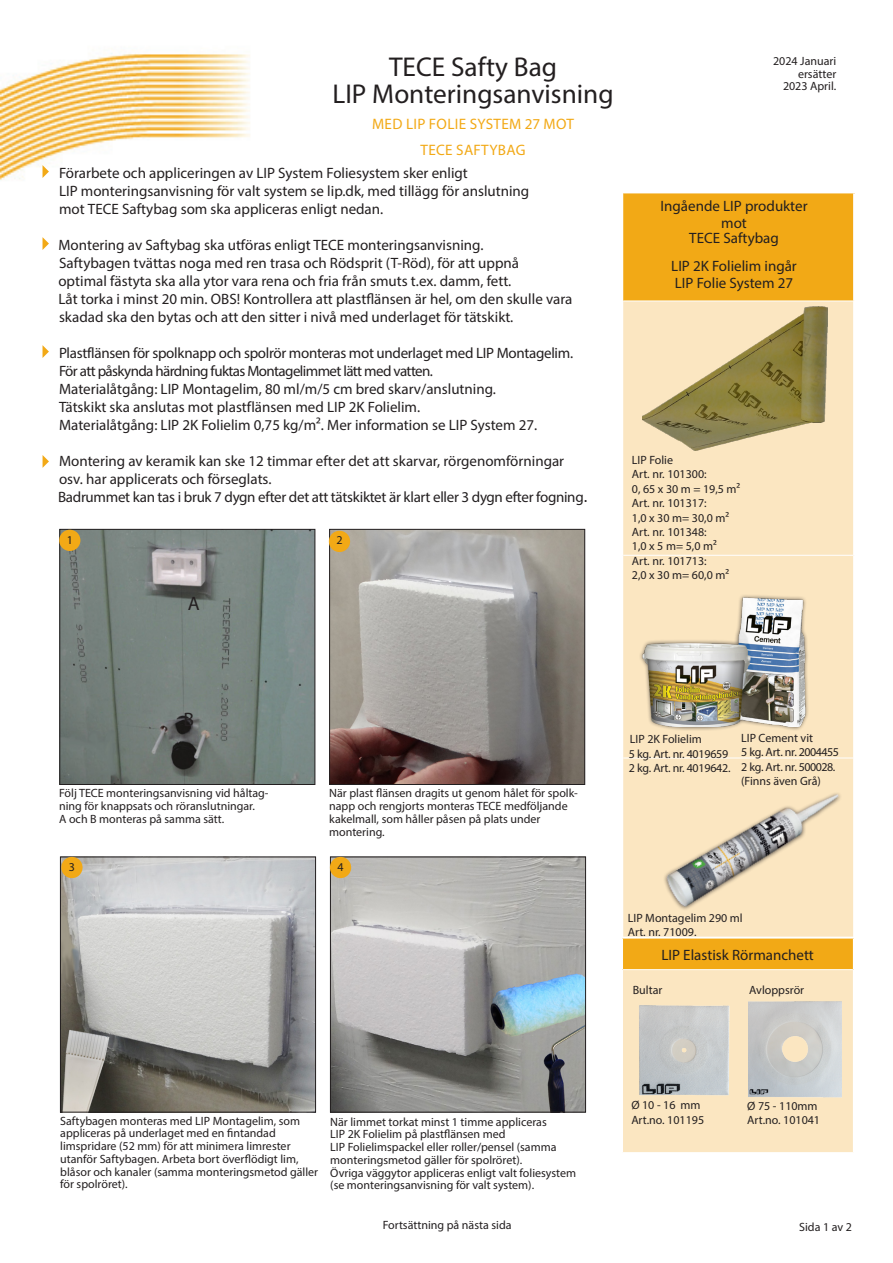
<style>
.page{position:relative;width:893px;height:1263px;background:#fff}
.page>*{position:absolute;margin:0;border:0;box-sizing:border-box;transform-origin:0 0}
.t1{font:27.3px "Myriad Pro";color:#231f20}
.t2{font:19.5px "Myriad Pro";color:#231f20}
.t3{font:15.15px "Myriad Pro";letter-spacing:.02em;color:#f2a916}
.t4{font:15px/18px "Myriad Pro";color:#231f20}
.t5{font:15px "Myriad Pro";letter-spacing:-.02em;color:#231f20}
.t6{font:15px "Myriad Pro";letter-spacing:-.04em;color:#231f20}
.t7{font:12px/12.8px "Myriad Pro";color:#231f20}
.t8{font:12px "Myriad Pro";letter-spacing:-.02em;color:#231f20}
.t9{font:12px "Myriad Pro";letter-spacing:-.04em;color:#231f20}
.s1{font-family:"Calibri";font-size:18px}
</style>
<div class="page">
<img style="left:332px;top:859px;width:252px;height:251px">
<div style="left:330px;top:857px;width:256px;height:255px;border:1px solid #231f20"></div>
<img style="left:62px;top:859px;width:252px;height:251px">
<div style="left:60px;top:857px;width:256px;height:255px;border:1px solid #231f20"></div>
<img style="left:331px;top:531px;width:252px;height:252px">
<div style="left:329px;top:529px;width:256px;height:256px;border:1px solid #231f20"></div>
<img style="left:62px;top:531px;width:251px;height:252px">
<div style="left:60px;top:529px;width:255px;height:256px;border:1px solid #231f20"></div>
<img style="left:1px;top:50px;width:249px;height:130px">
<div style="left:623px;top:192px;width:231px;height:109px;background:#f2a916"></div>
<div style="left:623px;top:301px;width:230px;height:635px;background:#fbe6c1"></div>
<hr style="left:623px;top:300px;width:230px;height:1px;background:#fff">
<hr style="left:623px;top:555px;width:230px;height:1px;background:#fff">
<hr style="left:623px;top:757px;width:230px;height:1px;background:#fff">
<hr style="left:622px;top:191px;width:234px;height:2px;background:#fff">
<hr style="left:853px;top:193px;width:3px;height:108px;background:#fff">
<div style="left:639px;top:594px;width:170px;height:137px;background:#231f20;opacity:.75"></div>
<img style="left:641px;top:594px;width:172px;height:133px">
<img style="left:643px;top:306px;width:184px;height:144px">
<svg style="left:43px;top:165px;width:6px;height:13px"></svg>
<svg style="left:43px;top:237px;width:6px;height:13px"></svg>
<svg style="left:43px;top:345px;width:6px;height:13px"></svg>
<div style="left:59px;top:530px;width:21px;height:21px;background:#f2a916;border-radius:50%"></div>
<div style="left:61px;top:857px;width:22px;height:21px;background:#f2a916;border-radius:50%"></div>
<div style="left:329px;top:531px;width:21px;height:21px;background:#f2a916;border-radius:50%"></div>
<div style="left:330px;top:857px;width:21px;height:21px;background:#f2a916;border-radius:50%"></div>
<img style="left:660px;top:776px;width:184px;height:143px">
<svg style="left:43px;top:455px;width:6px;height:13px"></svg>
<div style="left:622px;top:937px;width:232px;height:32px;background:#f2a916"></div>
<div style="left:622px;top:969px;width:232px;height:183px;background:#fbe6c1"></div>
<hr style="left:623px;top:969px;width:230px;height:1px;background:#fff">
<hr style="left:622px;top:936px;width:233px;height:2px;background:#fff">
<hr style="left:622px;top:938px;width:1px;height:32px;background:#fff">
<hr style="left:622px;top:969px;width:1px;height:183px;background:#fff">
<hr style="left:853px;top:938px;width:2px;height:32px;background:#fff">
<hr style="left:853px;top:969px;width:2px;height:183px;background:#fff">
<img style="left:748px;top:1001px;width:93px;height:97px">
<img style="left:639px;top:1005px;width:91px;height:91px">
<p class="t1" style="left:389px;top:50px;width:169px">TECE Safty Bag</p>
<p class="t1" style="left:333px;top:77px;width:282px">LIP Monteringsanvisning</p>
<p class="t3" style="left:372px;top:114px;width:203px">MED LIP FOLIE SYSTEM 27 MOT</p>
<p class="t3" style="left:421px;top:140px;width:106px">TECE SAFTYBAG</p>
<p class="t4" style="left:59px;top:164px;width:472px">Förarbete och appliceringen av LIP System Foliesystem sker enligt<br>LIP monteringsanvisning för valt system se lip.dk, med tillägg för anslutning mot TECE Saftybag som ska appliceras enligt nedan.</p>
<p class="t4" style="left:58px;top:236px;width:426px">Montering av Saftybag ska utföras enligt TECE monteringsanvisning.</p>
<p class="t4" style="left:59px;top:254px;width:462px">Saftybagen tvättas noga med ren trasa och Rödsprit (T-Röd), för att uppnå</p>
<p class="t4" style="left:58px;top:272px;width:454px">optimal fästyta ska alla ytor vara rena och fria från smuts t.ex. damm, fett.</p>
<p class="t4" style="left:58px;top:290px;width:516px">Låt torka i minst 20 min. OBS! Kontrollera att plastflänsen är hel, om den skulle vara skadad ska den bytas och att den sitter i nivå med underlaget för tätskikt.</p>
<p class="t5" style="left:59px;top:344px;width:516px">Plastflänsen för spolknapp och spolrör monteras mot underlaget med LIP Montagelim.</p>
<p class="t6" style="left:59px;top:362px;width:375px">För att påskynda härdning fuktas Montagelimmet lätt med vatten.</p>
<p class="t4" style="left:59px;top:380px;width:438px">Materialåtgång: LIP Montagelim, 80 ml/m/5 cm bred skarv/anslutning.</p>
<p class="t4" style="left:59px;top:398px;width:363px">Tätskikt ska anslutas mot plastflänsen med LIP 2K Folielim.</p>
<p class="t4" style="left:59px;top:416px;width:480px">Materialåtgång: LIP 2K Folielim 0,75 kg/m². Mer information se LIP System 27.</p>
<p class="t4" style="left:59px;top:452px;width:507px">Montering av keramik kan ske 12 timmar efter det att skarvar, rörgenomförningar osv. har applicerats och förseglats.</p>
<p class="t5" style="left:58px;top:488px;width:531px">Badrummet kan tas i bruk 7 dygn efter det att tätskiktet är klart eller 3 dygn efter fogning<span class="s1">.</span></p>
<p class="t7" style="left:67px;top:534px;width:8px">1</p>
<p class="t2" style="left:188px;top:592px;width:13px">A</p>
<p class="t7" style="left:337px;top:534px;width:8px">2</p>
<p class="t7" style="left:773px;top:54px;width:65px">2024 Januari</p>
<p class="t7" style="left:798px;top:67px;width:40px">ersätter</p>
<p class="t7" style="left:783px;top:80px;width:55px">2023 April.</p>
<p class="t4" style="left:660px;top:197px;width:149px">Ingående LIP produkter</p>
<p class="t4" style="left:721px;top:213px;width:27px">mot</p>
<p class="t4" style="left:689px;top:228px;width:91px">TECE Saftybag</p>
<p class="t4" style="left:671px;top:257px;width:127px">LIP 2K Folielim ingår</p>
<p class="t4" style="left:675px;top:273px;width:120px">LIP Folie System 27</p>
<p class="t7" style="left:632px;top:453px;width:43px">LIP Folie</p>
<p class="t7" style="left:632px;top:468px;width:76px">Art. nr. 101300:</p>
<p class="t7" style="left:632px;top:482px;width:110px">0, 65 x 30 m = 19,5 m²</p>
<p class="t7" style="left:632px;top:497px;width:76px">Art. nr. 101317:</p>
<p class="t7" style="left:632px;top:511px;width:99px">1,0 x 30 m= 30,0 m²</p>
<p class="t7" style="left:632px;top:525px;width:76px">Art. nr. 101348:</p>
<p class="t7" style="left:632px;top:540px;width:86px">1,0 x 5 m= 5,0 m²</p>
<p class="t7" style="left:632px;top:554px;width:76px">Art. nr. 101713:</p>
<p class="t7" style="left:632px;top:569px;width:99px">2,0 x 30 m= 60,0 m²</p>
<p class="t2" style="left:183px;top:707px;width:12px">B</p>
<p class="t7" style="left:59px;top:787px;width:211px">Följ TECE monteringsanvisning vid håltag&shy;ning för knappsats och röranslutningar.<br>A och B monteras på samma sätt.</p>
<p class="t7" style="left:69px;top:861px;width:8px">3</p>
<p class="t7" style="left:329px;top:787px;width:250px">När plast flänsen dragits ut genom hålet för spolk&shy;napp och rengjorts monteras TECE medföljande</p>
<p class="t7" style="left:329px;top:812px;width:213px">kakelmall, som håller påsen på plats under</p>
<p class="t7" style="left:329px;top:825px;width:57px">montering.</p>
<p class="t7" style="left:338px;top:861px;width:8px">4</p>
<p class="t7" style="left:630px;top:732px;width:74px">LIP 2K Folielim</p>
<p class="t8" style="left:629px;top:746px;width:101px">5 kg. Art. nr. 4019659</p>
<p class="t8" style="left:629px;top:760px;width:103px">2 kg. Art. nr. 4019642.</p>
<p class="t7" style="left:741px;top:731px;width:73px">LIP Cement vit</p>
<p class="t9" style="left:741px;top:745px;width:99px">5 kg. Art. nr. 2004455</p>
<p class="t9" style="left:741px;top:759px;width:96px">2 kg. Art. nr. 500028.</p>
<p class="t7" style="left:741px;top:775px;width:81px">(Finns även Grå)</p>
<p class="t7" style="left:628px;top:911px;width:116px">LIP Montagelim 290 ml</p>
<p class="t7" style="left:628px;top:925px;width:70px">Art. nr. 71009.</p>
<p class="t4" style="left:661px;top:946px;width:154px">LIP Elastisk Rörmanchett</p>
<p class="t7" style="left:633px;top:983px;width:31px">Bultar</p>
<p class="t7" style="left:749px;top:983px;width:57px">Avloppsrör</p>
<p class="t7" style="left:60px;top:1114px;width:241px">Saftybagen monteras med LIP Montagelim, som appliceras på underlaget med en fintandad</p>
<p class="t7" style="left:60px;top:1139px;width:259px">limspridare (52 mm) för att minimera limrester utanför Saftybagen. Arbeta bort överflödigt lim, blåsor och kanaler (samma monteringsmetod gäller för spolröret).</p>
<p class="t7" style="left:330px;top:1115px;width:218px">När limmet torkat minst 1 timme appliceras</p>
<p class="t7" style="left:330px;top:1128px;width:177px">LIP 2K Folielim på plastflänsen med</p>
<p class="t7" style="left:330px;top:1140px;width:228px">LIP Folielimspackel eller roller/pensel (samma</p>
<p class="t7" style="left:330px;top:1153px;width:193px">monteringsmetod gäller för spolröret).</p>
<p class="t7" style="left:330px;top:1166px;width:247px">Övriga väggytor appliceras enligt valt foliesystem (se monteringsanvisning för valt system).</p>
<p class="t7" style="left:383px;top:1219px;width:130px">Fortsättning på nästa sida</p>
<p class="t7" style="left:631px;top:1099px;width:71px">Ø 10 - 16 mm</p>
<p class="t7" style="left:631px;top:1113px;width:74px">Art.no. 101195</p>
<p class="t7" style="left:747px;top:1099px;width:72px">Ø 75 - 110mm</p>
<p class="t7" style="left:747px;top:1114px;width:74px">Art.no. 101041</p>
<p class="t7" style="left:799px;top:1220px;width:54px">Sida 1 av 2</p>
</div>
